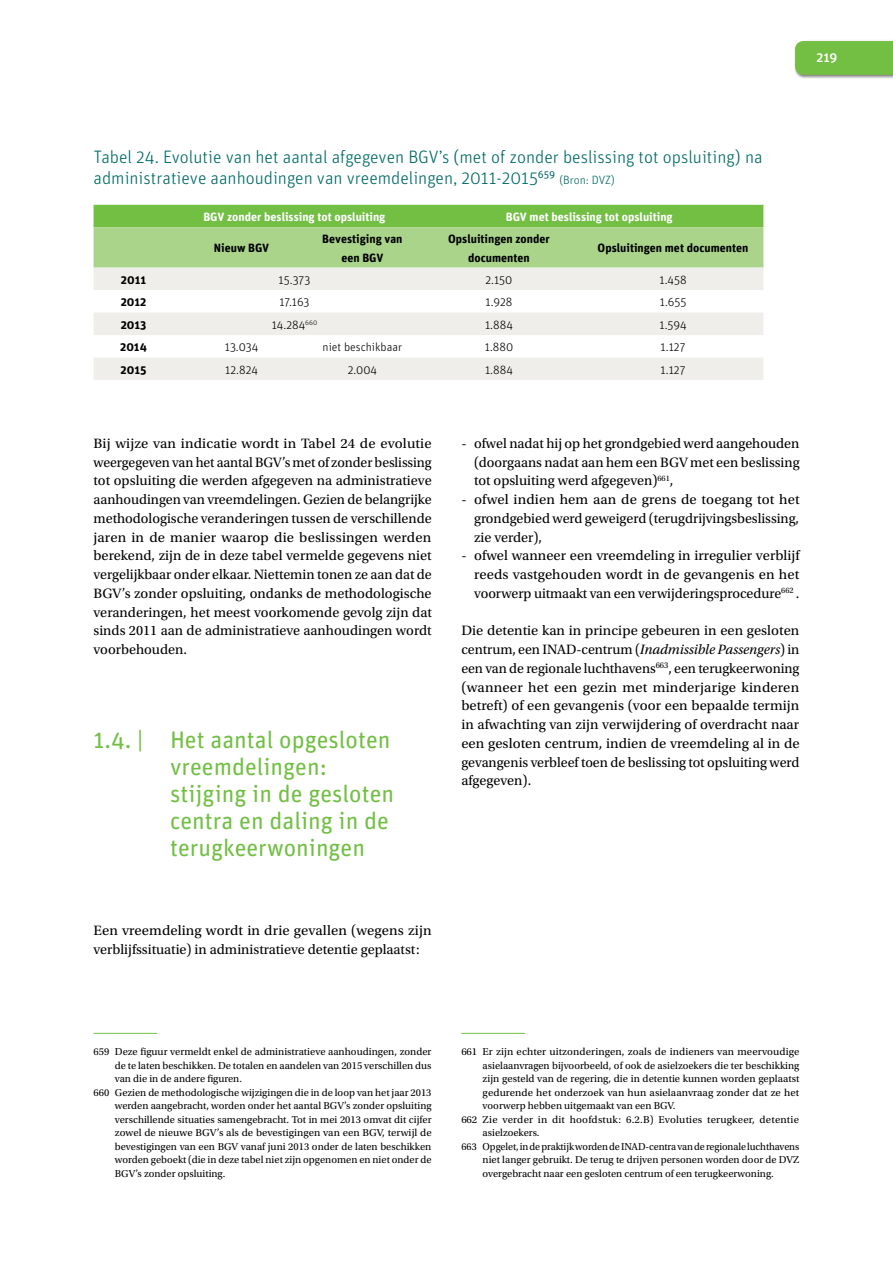
<style>
.page{position:relative;width:893px;height:1263px;background:#fff}
.page>*{position:absolute;margin:0;border:0;box-sizing:border-box;transform-origin:0 0}
.t1{font:24px/27px "Unit Rounded OT";color:#72bf44}
.Graph_-_caption{font:300 18px/20.7px "Unit Rounded OT";color:#006a66}
.Body{font:14.25px/18.8px "Utopia Std";color:#000;text-align:justify}
.t2{font:500 13.5px "Unit Rounded OT";color:#fff}
.Body-2{font:300 12px "Unit Rounded OT";color:#000}
.Body-3{font:700 12px/18.8px "Unit Rounded OT";color:#000;text-align:center}
.Body-4{font:700 12px "Unit Rounded OT";color:#fff}
.Graph_-_caption-2{font:300 12px "Unit Rounded OT";color:#006a66}
.Voetnoot{font:10.5px/13.5px "Utopia Std";color:#000;text-align:justify}
.Voetnoot-2{font:10.5px/13.5px "Utopia Std";letter-spacing:.02em;color:#000}
.s1{font-style:italic}
</style>
<div class="page">
<div style="left:794px;top:40px;width:99px;height:39px;background:#000;opacity:.3"></div>
<svg style="left:795px;top:41px;width:98px;height:34px;background:#73bf45"></svg>
<svg style="left:94px;top:205px;width:669px;height:63px;background:#97cd72"></svg>
<svg style="left:94px;top:268px;width:669px;height:112px;fill:#f0eeeb"></svg>
<hr style="left:94px;top:1033px;width:63px;height:1px;background:#72bf44">
<hr style="left:461px;top:1033px;width:64px;height:1px;background:#72bf44">
<p class="t2" style="left:816px;top:49px;width:22px">219</p>
<p class="Graph_-_caption" style="left:94px;top:147px;width:670px">Tabel 24. Evolutie van het aantal afgegeven BGV’s (met of zonder beslissing tot opsluiting) na administratieve aanhoudingen van vreemdelingen, 2011-2015<sup>659</sup></p>
<p class="Graph_-_caption-2" style="left:559px;top:173px;width:69px">(Bron: DVZ)<sup>660</sup></p>
<p class="Body-4" style="left:203px;top:209px;width:184px">BGV zonder beslissing tot opsluiting</p>
<p class="Body-4" style="left:506px;top:209px;width:168px">BGV met beslissing tot opsluiting</p>
<p class="Body-3" style="left:214px;top:238px;width:57px">Nieuw BGV</p>
<p class="Body-3" style="left:322px;top:229px;width:82px">Bevestiging van een BGV</p>
<p class="Body-3" style="left:448px;top:229px;width:103px">Opsluitingen zonder documenten</p>
<p class="Body-3" style="left:598px;top:238px;width:152px">Opsluitingen met documenten</p>
<p class="Body-3" style="left:121px;top:270px;width:27px">2011</p>
<p class="Body-2" style="left:279px;top:272px;width:33px">15.373</p>
<p class="Body-2" style="left:485px;top:272px;width:28px">2.150</p>
<p class="Body-2" style="left:659px;top:272px;width:29px">1.458</p>
<p class="Body-3" style="left:121px;top:292px;width:27px">2012</p>
<p class="Body-2" style="left:279px;top:295px;width:32px">17.163</p>
<p class="Body-2" style="left:485px;top:295px;width:29px">1.928</p>
<p class="Body-2" style="left:660px;top:295px;width:28px">1.655</p>
<p class="Body-3" style="left:121px;top:315px;width:27px">2013</p>
<p class="Body-2" style="left:272px;top:317px;width:47px">14.284<sup>660</sup></p>
<p class="Body-2" style="left:485px;top:317px;width:29px">1.884</p>
<p class="Body-2" style="left:659px;top:317px;width:29px">1.594</p>
<p class="Body-3" style="left:120px;top:337px;width:28px">2014</p>
<p class="Body-2" style="left:225px;top:340px;width:35px">13.034</p>
<p class="Body-2" style="left:323px;top:340px;width:81px">niet beschikbaar</p>
<p class="Body-2" style="left:485px;top:340px;width:30px">1.880</p>
<p class="Body-2" style="left:661px;top:340px;width:26px">1.127</p>
<p class="Body-3" style="left:121px;top:360px;width:27px">2015</p>
<p class="Body-2" style="left:225px;top:362px;width:34px">12.824</p>
<p class="Body-2" style="left:348px;top:362px;width:31px">2.004</p>
<p class="Body-2" style="left:485px;top:362px;width:29px">1.884</p>
<p class="Body-2" style="left:661px;top:362px;width:26px">1.127</p>
<p class="Body" style="left:94px;top:434px;width:340px">Bij wijze van indicatie wordt in Tabel 24 de evolutie weergegeven van het aantal BGV’s met of zonder beslissing tot opsluiting die werden afgegeven na administratieve aanhoudingen van vreemdelingen. Gezien de belangrijke methodologische veranderingen tussen de verschillende jaren in de manier waarop die beslissingen werden berekend, zijn de in deze tabel vermelde gegevens niet vergelijkbaar onder elkaar. Niettemin tonen ze aan dat de BGV’s zonder opsluiting, ondanks de methodologische veranderingen, het meest voorkomende gevolg zijn dat sinds 2011 aan de administratieve aanhoudingen wordt voorbehouden.</p>
<p class="t1" style="left:170px;top:726px;width:226px;text-indent:-77px">1.4. | Het aantal opgesloten vreemdelingen: stijging in de gesloten centra en daling in de terugkeerwoningen</p>
<p class="Body" style="left:94px;top:922px;width:340px">Een vreemdeling wordt in drie gevallen (wegens zijn verblijfssituatie) in administratieve detentie geplaatst:</p>
<p class="Body" style="left:474px;top:434px;width:327px;text-indent:-13px">- ofwel nadat hij op het grondgebied werd aangehouden (doorgaans nadat aan hem een BGV met een beslissing tot opsluiting werd afgegeven)<sup>661</sup>,</p>
<p class="Body" style="left:474px;top:490px;width:327px;text-indent:-13px">- ofwel indien hem aan de grens de toegang tot het grondgebied werd geweigerd (terugdrijvingsbeslissing, zie verder),</p>
<p class="Body" style="left:474px;top:547px;width:327px;text-indent:-13px">- ofwel wanneer een vreemdeling in irregulier verblijf reeds vastgehouden wordt in de gevangenis en het voorwerp uitmaakt van een verwijderingsprocedure<sup>662</sup> .</p>
<p class="Body" style="left:461px;top:622px;width:340px">Die detentie kan in principe gebeuren in een gesloten centrum, een INAD-centrum (<span class="s1">Inadmissible Passengers</span>) in een van de regionale luchthavens<sup>663</sup>, een terugkeerwoning (wanneer het een gezin met minderjarige kinderen betreft) of een gevangenis (voor een bepaalde termijn in afwachting van zijn verwijdering of overdracht naar een gesloten centrum, indien de vreemdeling al in de gevangenis verbleef toen de beslissing tot opsluiting werd afgegeven).</p>
<p class="Voetnoot" style="left:115px;top:1045px;width:318px;text-indent:-21px">659 Deze figuur vermeldt enkel de administratieve aanhoudingen, zonder de te laten beschikken. De totalen en aandelen van 2015 verschillen dus van die in de andere figuren.</p>
<p class="Voetnoot" style="left:115px;top:1086px;width:318px;text-indent:-21px">660 Gezien de methodologische wijzigingen die in de loop van het jaar 2013 werden aangebracht, worden onder het aantal BGV’s zonder opsluiting verschillende situaties samengebracht. Tot in mei 2013 omvat dit cijfer zowel de nieuwe BGV’s als de bevestigingen van een BGV, terwijl de bevestigingen van een BGV vanaf juni 2013 onder de laten beschikken worden geboekt (die in deze tabel niet zijn opgenomen en niet onder de BGV’s zonder opsluiting.</p>
<p class="Voetnoot" style="left:483px;top:1045px;width:318px;text-indent:-21px">661 Er zijn echter uitzonderingen, zoals de indieners van meervoudige asielaanvragen bijvoorbeeld, of ook de asielzoekers die ter beschikking zijn gesteld van de regering, die in detentie kunnen worden geplaatst gedurende het onderzoek van hun asielaanvraag zonder dat ze het voorwerp hebben uitgemaakt van een BGV.</p>
<p class="Voetnoot-2" style="left:483px;top:1113px;width:318px;text-indent:-21px">662 Zie verder in dit hoofdstuk: 6.2.B) Evoluties terugkeer, detentie asielzoekers.</p>
<p class="Voetnoot" style="left:483px;top:1140px;width:318px;text-indent:-21px">663 Opgelet, in de praktijk worden de INAD-centra van de regionale luchthavens niet langer gebruikt. De terug te drijven personen worden door de DVZ overgebracht naar een gesloten centrum of een terugkeerwoning.</p>
</div>
